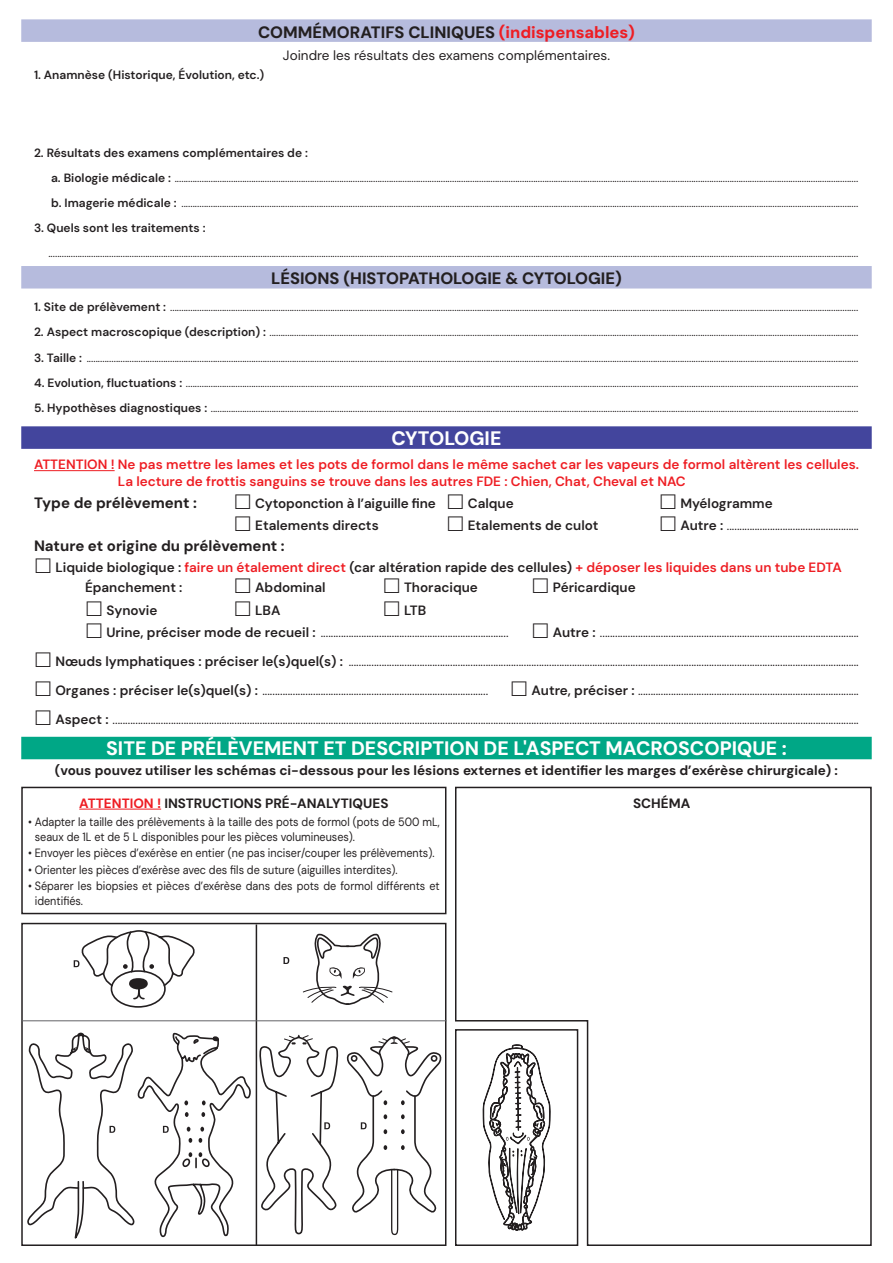
<style>
.page{position:relative;width:893px;height:1263px;background:#fff}
.page>*{position:absolute;margin:0;border:0;box-sizing:border-box;transform-origin:0 0}
.t1{font:800 19.5px "DM Sans";color:#fff}
.t2{font:800 16.5px "DM Sans";color:#231f20}
.t3{font:700 15px "DM Sans";color:#231f20}
.t4{font:300 13.5px/29px "DM Sans";color:#231f20}
.t5{font:600 13.5px/20.4px "DM Sans";color:#231f20}
.t6{font:600 13.5px/16.2px "DM Sans";color:#ee1d23}
.t7{font:700 13.5px "DM Sans";color:#231f20}
.t8{font:13.5px "DM Sans";color:#231f20}
.t9{font:700 13.5px "DM Sans";color:#ee1d23}
.t10{font:300 12px/25px "DM Sans";color:#231f20}
.t11{font:12px/14.4px "DM Sans";color:#231f20;scale:.9 1}
.t12{font:600 12px "DM Sans";color:#231f20}
.s1{color:#ee1d23}
.s2{font-weight:600}
</style>
<div class="page">
<svg style="left:455px;top:786px;width:417px;height:460px"></svg>
<div style="left:21px;top:737px;width:851px;height:22px;background:#00a786"></div>
<div style="left:21px;top:923px;width:425px;height:323px;border:2px solid #231f20"></div>
<svg style="left:483px;top:1044px;width:68px;height:199px"></svg>
<div style="left:455px;top:1029px;width:123px;height:217px;border:2px solid #231f20"></div>
<hr style="left:79px;top:809px;width:82px;height:1px;background:#ee1d23">
<svg style="left:27px;top:1032px;width:224px;height:206px"></svg>
<svg style="left:74px;top:930px;width:121px;height:78px"></svg>
<div style="left:129px;top:978px;width:19px;height:11px;background:#231f20;border-radius:50%"></div>
<svg style="left:346px;top:1036px;width:95px;height:199px"></svg>
<svg style="left:283px;top:957px;width:6px;height:7px"></svg>
<svg style="left:259px;top:1034px;width:80px;height:201px"></svg>
<svg style="left:303px;top:934px;width:90px;height:71px"></svg>
<div style="left:21px;top:787px;width:425px;height:127px;border:2px solid #231f20"></div>
<hr style="left:256px;top:924px;width:1px;height:321px;background:#231f20">
<hr style="left:21px;top:1020px;width:425px;height:1px;background:#636366">
<div style="left:21px;top:19px;width:851px;height:23px;background:#b6bbdd"></div>
<div style="left:21px;top:266px;width:851px;height:22px;background:#b6bbdd"></div>
<div style="left:21px;top:426px;width:851px;height:23px;background:#43459d"></div>
<hr style="left:34px;top:470px;width:81px;height:1px;background:#ee1d23">
<h2 class="t2" style="left:258px;top:21px;width:378px">COMMÉMORATIFS CLINIQUES <span class="s1">(INDISPENSABLES)</span></h2>
<p class="t8" style="left:283px;top:47px;width:329px">Joindre les résultats des examens complémentaires.</p>
<p class="t12" style="left:34px;top:67px;width:232px">1. Anamnèse (Historique, Évolution, etc.)</p>
<p class="t10" style="left:51px;top:140px;width:809px;text-indent:-17px"><span class="s2">2. Résultats des examens complémentaires de :<br>a. Biologie médicale :</span> ............................................................................................................................................................................................................................................................................................................... <span class="s2">b. Imagerie médicale :</span> ............................................................................................................................................................................................................................................................................................................</p>
<p class="t12" style="left:34px;top:220px;width:173px">3. Quels sont les traitements :</p>
<p class="t10" style="left:48px;top:240px;width:811px">.......................................................................................................................................................................................................................................................................................................................................................................</p>
<h2 class="t2" style="left:271px;top:268px;width:9px">LÉSI</h2>
<h2 class="t2" style="left:305px;top:268px;width:180px">ONS (HISTOPATHOLOGIE</h2>
<h2 class="t2" style="left:505px;top:268px;width:118px">&amp; CYTOLOGIE)</h2>
<p class="t10" style="left:34px;top:295px;width:826px"><span class="s2">1. Site de prélèvement :</span> .................................................................................................................................................................................................................................................................................................................</p>
<p class="t10" style="left:34px;top:320px;width:826px"><span class="s2">2. Aspect macroscopique (description) :</span> .....................................................................................................................................................................................................................................................................</p>
<p class="t10" style="left:34px;top:345px;width:826px"><span class="s2">3. Taille :</span> ......................................................................................................................................................................................................................................................................................................................................................</p>
<p class="t10" style="left:34px;top:370px;width:826px"><span class="s2">4. Evolution, fluctuations :</span> ..........................................................................................................................................................................................................................................................................................................</p>
<p class="t10" style="left:34px;top:395px;width:826px"><span class="s2">5. Hypothèses diagnostiques :</span> ...............................................................................................................................................................................................................................................................................................</p>
<h1 class="t1" style="left:392px;top:425px;width:89px">CYTOLOGIE</h1>
<p class="t6" style="left:118px;top:456px;width:742px;text-indent:-84px">ATTENTION ! Ne pas mettre les lames et les pots de formol dans le même sachet car les vapeurs de formol altèrent les cellules.<br>La lecture de frottis sanguins se trouve dans les autres FDE : Chien, Chat, Cheval et NAC</p>
<p class="t3" style="left:34px;top:493px;width:165px">Type de prélèvement :</p>
<p class="t5" style="left:255px;top:493px;width:182px">Cytoponction à l’aiguille fine</p>
<p class="t5" style="left:468px;top:493px;width:47px">Calque</p>
<p class="t5" style="left:680px;top:493px;width:94px">Myélogramme</p>
<p class="t5" style="left:255px;top:515px;width:125px">Etalements directs</p>
<p class="t5" style="left:468px;top:515px;width:132px">Etalements de culot</p>
<p class="t4" style="left:680px;top:511px;width:180px"><span class="s2">Autre :</span> ....................................................</p>
<p class="t3" style="left:34px;top:537px;width:252px">Nature et origine du prélèvement :</p>
<p class="t5" style="left:85px;top:557px;width:733px;text-indent:-30px">Liquide biologique : <span class="s1">faire un étalement direct</span> (car altération rapide des cellules) <span class="s1">+ déposer les liquides dans un tube edta<br></span>Épanchement :</p>
<p class="t5" style="left:255px;top:577px;width:72px">Abdominal</p>
<p class="t5" style="left:404px;top:577px;width:75px">Thoracique</p>
<p class="t5" style="left:553px;top:577px;width:84px">Péricardique</p>
<p class="t5" style="left:106px;top:600px;width:53px">Synovie</p>
<p class="t5" style="left:255px;top:600px;width:27px">LBA</p>
<p class="t4" style="left:106px;top:599px;width:404px;line-height:22.6px;text-indent:298px"><span class="s2">LTB<br>Urine, préciser mode de recueil :</span> ..........................................................................</p>
<p class="t4" style="left:55px;top:618px;width:805px;text-align:justify;text-indent:497px"><span class="s2">Autre :</span> ......................................................................................................<br><span class="s2">Nœuds lymphatiques : préciser le(s)quel(s) :</span> .........................................................................................................................................................................................................<br><span class="s2">Organes : préciser le(s)quel(s) :</span> .........................................................................................</p>
<p class="t4" style="left:55px;top:676px;width:805px;text-align:right"><span class="s2">Autre, préciser :</span> .......................................................................................<br><span class="s2">Aspect :</span> ......................................................................................................................................................................................................................................................................................................</p>
<h1 class="t1" style="left:106px;top:736px;width:515px">SITE DE PRÉLÈVEMENT ET DESCRIPTION DE L'ASPECT MACRO</h1>
<h1 class="t1" style="left:678px;top:736px;width:27px">SCOP</h1>
<h1 class="t1" style="left:732px;top:736px;width:57px">IQUE :</h1>
<p class="t7" style="left:55px;top:762px;width:784px">(vous pouvez utiliser les schémas ci-dessous pour les lésions externes et identifier les marges d’exérèse chirurgicale) :</p>
<p class="t9" style="left:79px;top:794px;width:10px">ATTENT</p>
<p class="t7" style="left:130px;top:794px;width:260px"><span class="s1">ION !</span> Instructions pré-analytiques</p>
<p class="t11" style="left:35px;top:815px;width:451px;text-indent:-7px">• Adapter la taille des prélèvements à la taille des pots de formol (pots de 500 mL, seaux de 1L et de 5 L disponibles pour les pièces volumineuses).</p>
<p class="t11" style="left:28px;top:846px;width:453px">• Envoyer les pièces d’exérèse en entier (ne pas inciser/couper les prélèvements).</p>
<p class="t11" style="left:28px;top:862px;width:412px">• Orienter les pièces d’exérèse avec des fils de suture (aiguilles interdites).</p>
<p class="t11" style="left:35px;top:879px;width:451px;text-indent:-7px">• Séparer les biopsies et pièces d’exérèse dans des pots de formol différents et identifiés.</p>
<p class="t7" style="left:633px;top:794px;width:59px">schéma</p>
</div>
